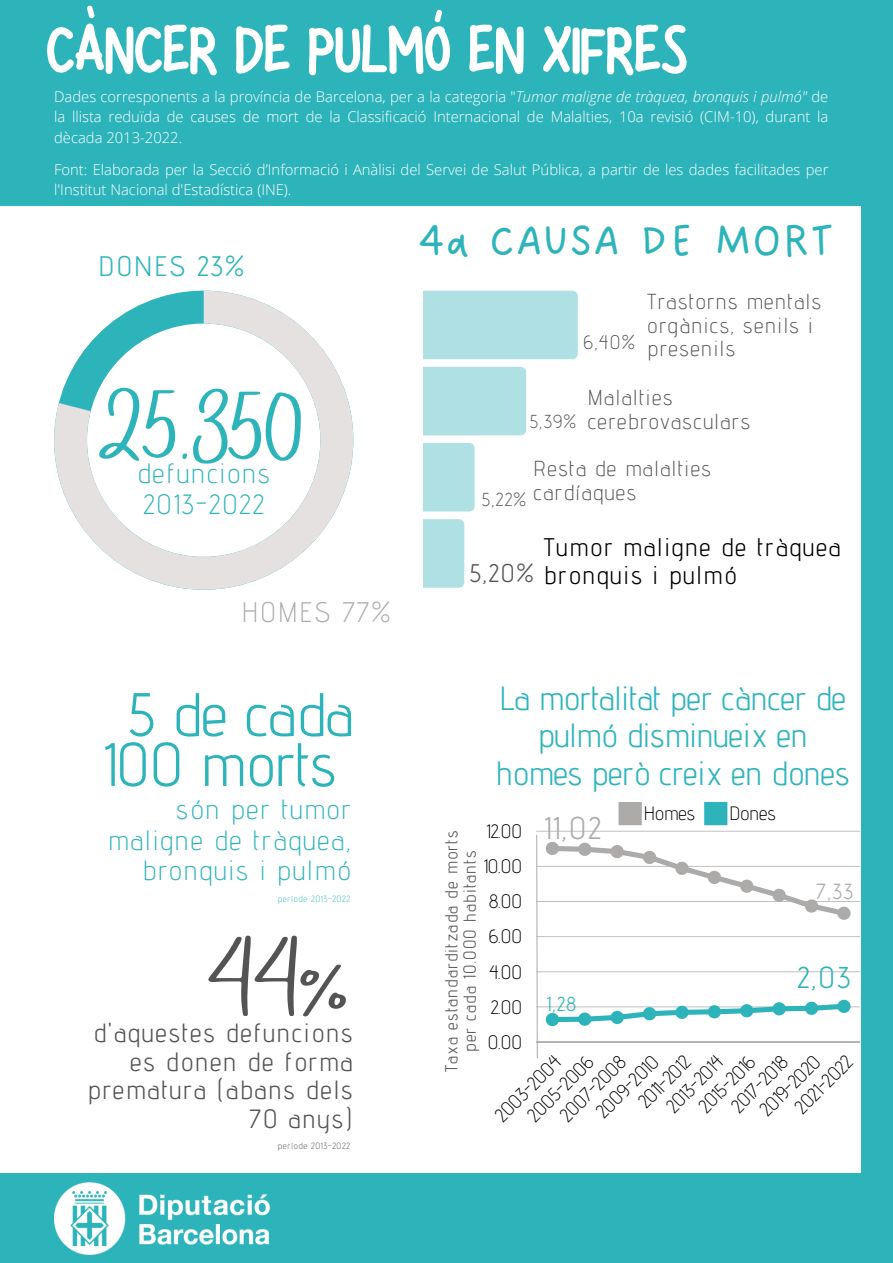
<style>
.page{position:relative;width:893px;height:1263px;background:#fff}
.page>*{position:absolute;margin:0;border:0;box-sizing:border-box;transform-origin:0 0}
.t1{font:88.12px "Hibernate";color:#fff}
.t2{font:72.75px "Amsterdam One";color:#545454}
.t3{font:64.95px "Amsterdam One";color:#2db4bb}
.t4{font:61.05px/50.1px "Advent Pro";color:#2db4bb;text-align:center}
.t5{font:48.45px "DO Sans Regular Alt";color:#2db4bb}
.t6{font:33.45px/37.7px "Advent Pro";color:#2db4bb;text-align:center}
.t7{font:31.28px "Advent Pro";color:#adaaaa}
.t8{font:30.15px "Advent Pro";color:#2db4bb}
.t9{font:300 28.28px "Advent Pro";letter-spacing:.07em;color:#adaaaa}
.t10{font:28.28px "Advent Pro";letter-spacing:.07em;color:#2db4bb}
.t11{font:300 27.83px "Advent Pro";letter-spacing:.07em;color:#2db4bb}
.t12{font:300 27.75px/30.4px "Advent Pro";letter-spacing:.07em;color:#2db4bb;text-align:right}
.t13{font:26.33px/28.7px "Advent Pro";letter-spacing:.07em;color:#545454;text-align:right}
.t14{font:25.5px/27.6px "Advent Pro";letter-spacing:.07em;color:#000}
.t15{font:25.5px "Advent Pro";color:#545454}
.t16{font:21.9px "Advent Pro";color:#adaaaa}
.t17{font:300 21.75px/23.6px "Advent Pro";letter-spacing:.07em;color:#545454}
.t18{font:20.17px "Advent Pro";color:#2db4bb}
.t19{font:300 19.5px "Advent Pro";color:#545454}
.t20{font:300 19.35px "Advent Pro";color:#000}
.t21{font:300 18.75px "Advent Pro";color:#545454}
.t22{font:17.33px/18.6px "Advent Pro";letter-spacing:.07em;color:#545454;text-align:center}
.t23{font:300 14.77px/20.2px "Open Sans";color:#fff;text-align:justify}
.t24{font:300 9px "Advent Pro";letter-spacing:.07em;color:#2db4bb}
.t25{font:300 9px "Advent Pro";letter-spacing:.07em;color:#494f56}
.s1{font-style:italic}
</style>
<div class="page">
<div style="left:0;top:0;width:893px;height:206px;background:#2db4bb"></div>
<svg style="left:54px;top:291px;width:299px;height:299px"></svg>
<div style="left:861px;top:33px;width:32px;height:1230px;background:#2db4bb"></div>
<div style="left:423px;top:291px;width:155px;height:68px;background:#afe1e4"></div>
<div style="left:423px;top:367px;width:103px;height:68px;background:#afe1e4"></div>
<div style="left:423px;top:443px;width:51px;height:68px;background:#afe1e4"></div>
<div style="left:423px;top:519px;width:41px;height:69px;background:#afe1e4"></div>
<svg style="left:618px;top:802px;width:24px;height:23px"></svg>
<svg style="left:704px;top:802px;width:23px;height:23px"></svg>
<hr style="left:536px;top:1042px;width:324px;height:1px;background:#aeaeae">
<hr style="left:536px;top:1007px;width:324px;height:1px;background:#e6e6e6">
<hr style="left:536px;top:971px;width:324px;height:1px;background:#d0d0d0">
<hr style="left:536px;top:936px;width:324px;height:1px;background:#c8c8c8">
<hr style="left:536px;top:901px;width:324px;height:1px;background:#c0c0c0">
<hr style="left:536px;top:866px;width:324px;height:1px;background:#c8c8c8">
<hr style="left:536px;top:831px;width:324px;height:1px;background:#d1d1d1">
<svg style="left:546px;top:842px;width:304px;height:78px"></svg>
<svg style="left:546px;top:1000px;width:304px;height:26px"></svg>
<svg style="left:536px;top:835px;width:2px;height:224px"></svg>
<div style="left:0;top:1174px;width:893px;height:89px;background:#2db4bb"></div>
<img style="left:54px;top:1182px;width:216px;height:72px">
<p class="t1" style="left:46px;top:5px;width:642px">CÀNCER DE PULMÓ EN XIFRES</p>
<p class="t23" style="left:54px;top:86px;width:776px">Dades corresponents a la província de Barcelona, per a la categoria "<span class="s1">Tumor maligne de tràquea, bronquis i pulmó"</span> de la llista reduïda de causes de mort de la Classificació Internacional de Malalties, 10a revisió (CIM-10), durant la dècada 2013-2022.</p>
<p class="t23" style="left:54px;top:159px;width:776px">Font: Elaborada per la Secció d’Informació i Anàlisi del Servei de Salut Pública, a partir de les dades facilitades per l'Institut Nacional d'Estadística (INE).</p>
<p class="t5" style="left:419px;top:212px;width:416px">4a CAUSA DE MORT</p>
<h6 class="t10" style="left:99px;top:249px;width:147px">DONES 23%</h6>
<h3 class="t3" style="left:100px;top:399px;width:206px;rotate:1deg">25.350</h3>
<p class="t11" style="left:137px;top:457px;width:134px">defuncions</p>
<p class="t11" style="left:143px;top:487px;width:122px">2013-2022</p>
<p class="t9" style="left:242px;top:595px;width:150px">HOMES 77%</p>
<h4 class="t4" style="left:103px;top:688px;width:251px">5 de cada<br>100 morts</h4>
<p class="t12" style="left:108px;top:794px;width:244px">són per tumor maligne de tràquea, bronquis i pulmó</p>
<p class="t24" style="left:278px;top:893px;width:74px">període 2013-2022</p>
<p class="t2" style="left:208px;top:950px;width:144px">44%</p>
<p class="t13" style="left:88px;top:1018px;width:266px">d'aquestes defuncions es donen de forma prematura (abans dels<br>70 anys)</p>
<p class="t25" style="left:278px;top:1141px;width:74px">període 2013-2022</p>
<p class="t21" style="left:530px;top:410px;width:48px">5,39%</p>
<p class="t17" style="left:647px;top:289px;width:175px">Trastorns mentals orgànics, senils i presenils</p>
<p class="t17" style="left:588px;top:385px;width:164px">Malalties cerebrovasculars</p>
<h5 class="t19" style="left:584px;top:330px;width:53px">6,40%</h5>
<p class="t21" style="left:482px;top:487px;width:46px">5,22%</p>
<h5 class="t17" style="left:533px;top:456px;width:179px">Resta de malalties cardíaques</h5>
<p class="t15" style="left:470px;top:558px;width:65px">5,20%</p>
<p class="t14" style="left:544px;top:533px;width:298px">Tumor maligne de tràquea bronquis i pulmó</p>
<p class="t6" style="left:496px;top:678px;width:355px">La mortalitat per càncer de pulmó disminueix en homes però creix en dones</p>
<h3 class="t20" style="left:644px;top:801px;width:53px">Homes</h3>
<h3 class="t20" style="left:729px;top:801px;width:48px">Dones</h3>
<p class="t7" style="left:544px;top:808px;width:58px">11,02</p>
<h3 class="t20" style="left:486px;top:819px;width:37px">12.00</h3>
<h3 class="t22" style="left:442px;top:1072px;width:243px;rotate:-90deg">Taxa estandarditzada de morts per cada 10.000 habitants</h3>
<h3 class="t20" style="left:484px;top:854px;width:40px">10.00</h3>
<p class="t16" style="left:816px;top:878px;width:38px">7,33</p>
<h3 class="t20" style="left:489px;top:889px;width:34px">8.00</h3>
<h3 class="t20" style="left:489px;top:925px;width:34px">6.00</h3>
<h3 class="t20" style="left:489px;top:960px;width:35px">4.00</h3>
<p class="t8" style="left:797px;top:959px;width:54px">2,03</p>
<h1 class="t18" style="left:547px;top:992px;width:31px">1,28</h1>
<h3 class="t20" style="left:491px;top:995px;width:33px">2.00</h3>
<h3 class="t20" style="left:488px;top:1030px;width:36px">0.00</h3>
<h3 class="t20" style="left:591px;top:1106px;width:81px;rotate:-45deg">2009-2010</h3>
<h3 class="t20" style="left:633px;top:1096px;width:66px;rotate:-45deg">201 -2012</h3>
<h3 class="t20" style="left:726px;top:1100px;width:72px;rotate:-45deg">2017-2018</h3>
<h3 class="t20" style="left:555px;top:1110px;width:85px;rotate:-45deg">2007-2008</h3>
<h3 class="t20" style="left:661px;top:1100px;width:72px;rotate:-45deg">2013-2014</h3>
<h3 class="t20" style="left:490px;top:1110px;width:86px;rotate:-45deg">2003-2004</h3>
<h3 class="t20" style="left:755px;top:1104px;width:78px;rotate:-45deg">2019-2020</h3>
<h3 class="t20" style="left:522px;top:1110px;width:85px;rotate:-45deg">2005-2006</h3>
<h3 class="t20" style="left:693px;top:1100px;width:72px;rotate:-45deg">2015-2016</h3>
<h3 class="t20" style="left:789px;top:1101px;width:66px;rotate:-45deg">2021-202</h3>
</div>
